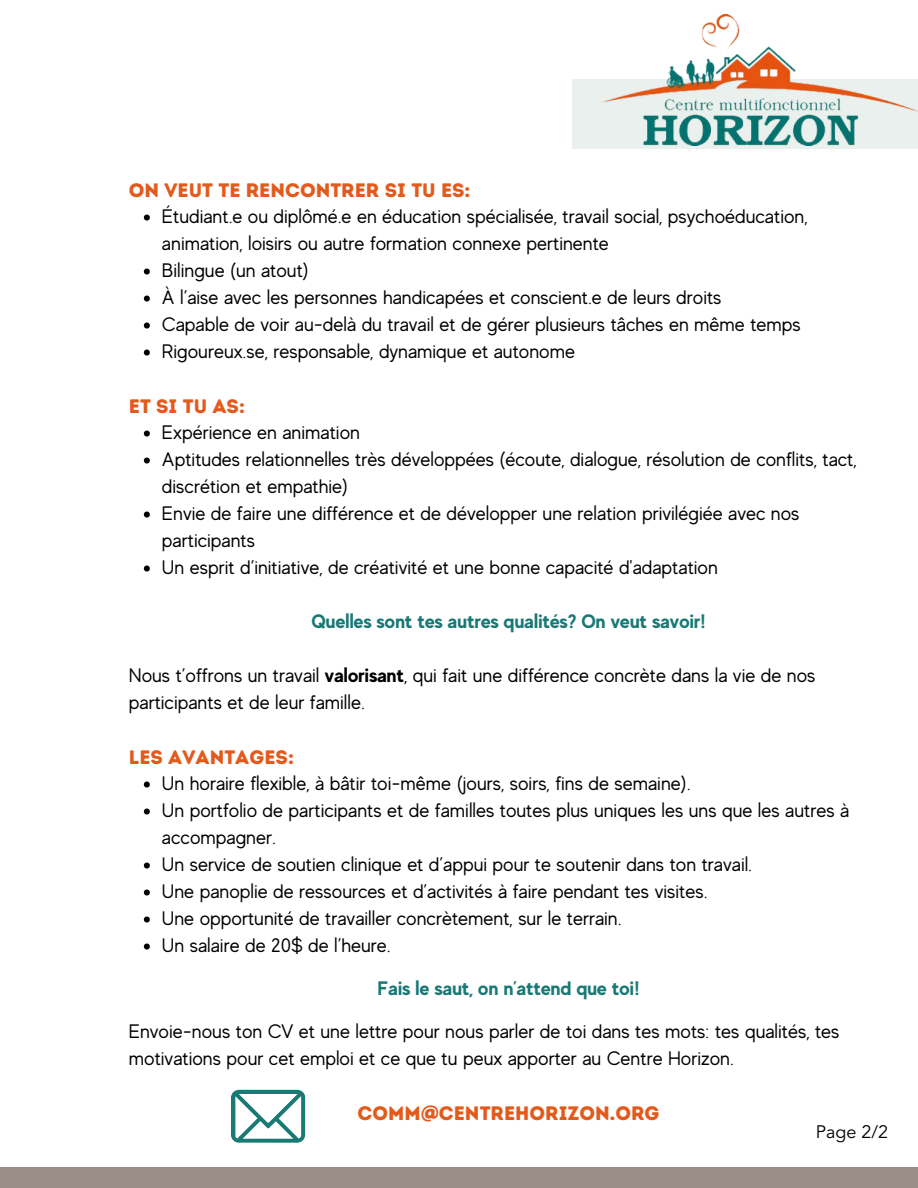
<style>
.page{position:relative;width:918px;height:1188px;background:#fff}
.page>*{position:absolute;margin:0;border:0;box-sizing:border-box;transform-origin:0 0}
.t1{font:19.5px/27px "MADE Evolve Sans";color:#000}
.t2{font:700 19.5px "MADE Evolve Sans";color:#187975}
.t3{font:19.5px "Intro Rust Base";color:#e25b1d}
.t4{font:18px "Avenir";color:#000}
.s1{font-weight:700}
</style>
<div class="page">
<div style="left:572px;top:80px;width:346px;height:69px;background:#eaf0ed"></div>
<svg style="left:144px;top:215px;width:6px;height:6px"></svg>
<svg style="left:144px;top:269px;width:6px;height:6px"></svg>
<svg style="left:144px;top:296px;width:6px;height:6px"></svg>
<svg style="left:144px;top:323px;width:6px;height:6px"></svg>
<svg style="left:144px;top:350px;width:6px;height:6px"></svg>
<svg style="left:144px;top:431px;width:6px;height:6px"></svg>
<svg style="left:144px;top:458px;width:6px;height:6px"></svg>
<svg style="left:144px;top:512px;width:6px;height:6px"></svg>
<svg style="left:144px;top:566px;width:6px;height:6px"></svg>
<svg style="left:144px;top:782px;width:6px;height:6px"></svg>
<svg style="left:144px;top:809px;width:6px;height:6px"></svg>
<svg style="left:144px;top:863px;width:6px;height:6px"></svg>
<svg style="left:144px;top:890px;width:6px;height:6px"></svg>
<svg style="left:144px;top:917px;width:6px;height:6px"></svg>
<svg style="left:144px;top:944px;width:6px;height:6px"></svg>
<div style="left:0;top:1167px;width:918px;height:21px;background:#9a8f88"></div>
<img style="left:599px;top:14px;width:319px;height:132px">
<svg style="left:231px;top:1090px;width:74px;height:53px"></svg>
<p class="t3" style="left:129px;top:178px;width:343px">ON VEUT TE RENCONTRER SI TU ES:</p>
<p class="t1" style="left:162px;top:202px;width:647px">Étudiant.e ou diplômé.e en éducation spécialisée, travail social, psychoéducation, animation, loisirs ou autre formation connexe pertinente<br>Bilingue (un atout)<br>À l’aise avec les personnes handicapées et conscient.e de leurs droits<br>Capable de voir au-delà du travail et de gérer plusieurs tâches en même temps Rigoureux.se, responsable, dynamique et autonome</p>
<p class="t3" style="left:129px;top:394px;width:118px">ET SI TU AS:</p>
<p class="t1" style="left:162px;top:418px;width:696px">Expérience en animation<br>Aptitudes relationnelles très développées (écoute, dialogue, résolution de conflits, tact, discrétion et empathie)<br>Envie de faire une différence et de développer une relation privilégiée avec nos participants<br>Un esprit d’initiative, de créativité et une bonne capacité d'adaptation</p>
<p class="t2" style="left:311px;top:609px;width:396px">Quelles sont tes autres qualités? On veut savoir!</p>
<p class="t1" style="left:129px;top:661px;width:688px">Nous t’offrons un travail <span class="s1">valorisant</span>, qui fait une différence concrète dans la vie de nos participants et de leur famille.</p>
<p class="t3" style="left:129px;top:745px;width:167px">LES AVANTAGES:</p>
<p class="t1" style="left:162px;top:769px;width:689px">Un horaire flexible, à bâtir toi-même (jours, soirs, fins de semaine).<br>Un portfolio de participants et de familles toutes plus uniques les uns que les autres à accompagner.<br>Un service de soutien clinique et d’appui pour te soutenir dans ton travail.<br>Une panoplie de ressources et d’activités à faire pendant tes visites.<br>Une opportunité de travailler concrètement, sur le terrain.<br>Un salaire de 20$ de l’heure.</p>
<p class="t2" style="left:378px;top:976px;width:263px">Fais le saut, on n’attend que toi!</p>
<p class="t1" style="left:129px;top:1017px;width:712px">Envoie-nous ton CV et une lettre pour nous parler de toi dans tes mots: tes qualités, tes motivations pour cet emploi et ce que tu peux apporter au Centre Horizon.</p>
<p class="t3" style="left:358px;top:1101px;width:303px">COMM@CENTREHORIZON.ORG</p>
<p class="t4" style="left:816px;top:1120px;width:74px">Page 2/2</p>
</div>
